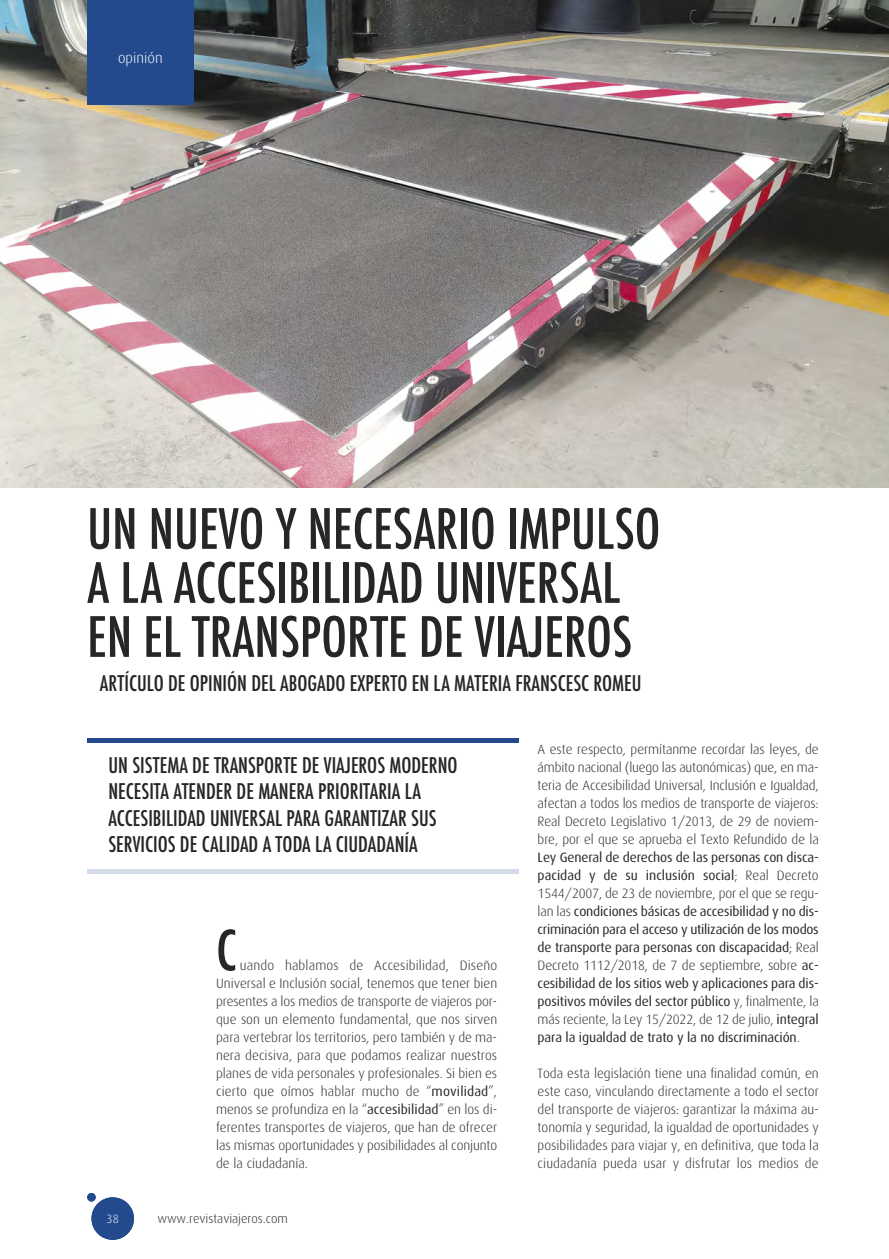
<style>
.page{position:relative;width:889px;height:1259px;background:#fff}
.page>*{position:absolute;margin:0;border:0;box-sizing:border-box;transform-origin:0 0}
.t1{font:500 condensed 54px/54px "Futura";color:#272526}
.t2{font:500 condensed 21px/26.2px "Futura";color:#272526}
.t3{font:300 15px "Dax";color:#fff}
.t4{font:300 13.5px/18px "Dax";letter-spacing:-.01em;color:#272526;text-align:justify}
.t5{font:13.5px/18px "Dax";letter-spacing:-.01em;color:#272526;text-align:justify}
.t6{font:300 12.75px "Dax";color:#272526}
.t7{font:300 12px "Dax";color:#fff}
.s1{font-weight:400}
.s2{font-weight:300}
</style>
<div class="page">
<img style="left:0;top:0;width:889px;height:487px">
<div style="left:87px;top:0;width:106px;height:104px;background:#224a8d"></div>
<div style="left:91px;top:1197px;width:43px;height:42px;background:#224a8d;border-radius:50%"></div>
<div style="left:87px;top:1193px;width:9px;height:8px;background:#224a8d;border-radius:50%"></div>
<hr style="left:87px;top:738px;width:431px;height:4px;background:#224a8d">
<hr style="left:87px;top:870px;width:431px;height:4px;background:#d3dbe8">
<p class="t3" style="left:118px;top:51px;width:46px">opinión</p>
<h1 class="t1" style="left:87px;top:501px;width:575px">UN NUEVO Y NECESARIO IMPULSO<br>A LA ACCESIBILIDAD UNIVERSAL<br>EN EL TRANSPORTE DE VIAJEROS</h1>
<h2 class="t2" style="left:100px;top:670px;width:543px">ARTÍCULO DE OPINIÓN DEL ABOGADO EXPERTO EN LA MATERIA FRANSCESC ROMEU</h2>
<h2 class="t2" style="left:108px;top:752px;width:351px">UN SISTEMA DE TRANSPORTE DE VIAJEROS MODERNO NECESITA ATENDER DE MANERA PRIORITARIA LA ACCESIBILIDAD UNIVERSAL PARA GARANTIZAR SUS SERVICIOS DE CALIDAD A TODA LA CIUDADANÍA</h2>
<h1 class="t1" style="left:216px;top:923px;width:22px">C</h1>
<p class="t4" style="left:216px;top:957px;width:283px;text-indent:24px">uando hablamos de Accesibilidad, Diseño Universal e Inclusión social, tenemos que tener bien presentes a los medios de transporte de viajeros por&shy;que son un elemento fundamental, que nos sirven para vertebrar los territorios, pero también y de ma&shy;nera decisiva, para que podamos realizar nuestros planes de vida personales y profesionales. Si bien es cierto que oímos hablar mucho de “<span class="s1">movilidad</span>”, menos se profundiza en la “<span class="s1">accesibilidad</span>” en los di&shy;ferentes transportes de viajeros, que han de ofrecer las mismas oportunidades y posibilidades al conjunto de la ciudadanía.</p>
<p class="t7" style="left:107px;top:1213px;width:14px">38</p>
<p class="t6" style="left:157px;top:1212px;width:132px">www.revistaviajeros.com</p>
<p class="t4" style="left:537px;top:741px;width:283px">A este respecto, permítanme recordar las leyes, de ámbito nacional (luego las autonómicas) que, en ma&shy;teria de Accesibilidad Universal, Inclusión e Igualdad, afectan a todos los medios de transporte de viajeros:<br>Real Decreto Legislativo 1/2013, de 29 de noviem&shy;bre, por el que se aprueba el Texto Refundido de la</p>
<p class="t5" style="left:537px;top:849px;width:283px">Ley General de derechos de las personas con disca&shy;pacidad y de su inclusión social<span class="s2">; Real Decreto 1544/2007, de 23 de noviembre, por el que se regu&shy;lan las</span> condiciones básicas de accesibilidad y no dis&shy;criminación para el acceso y utilización de los modos de transporte para personas con discapacidad<span class="s2">; Real Decreto 1112/2018, de 7 de septiembre, sobre</span> ac&shy;cesibilidad de los sitios web y aplicaciones para dis&shy;positivos móviles del sector público <span class="s2">y, finalmente, la más reciente, la Ley 15/2022, de 12 de julio,</span> integral para la igualdad de trato y la no discriminación<span class="s2">.</span></p>
<p class="t4" style="left:537px;top:1065px;width:283px">Toda esta legislación tiene una finalidad común, en este caso, vinculando directamente a todo el sector del transporte de viajeros: garantizar la máxima au&shy;tonomía y seguridad, la igualdad de oportunidades y posibilidades para viajar y, en definitiva, que toda la ciudadanía pueda usar y disfrutar los medios de</p>
</div>
